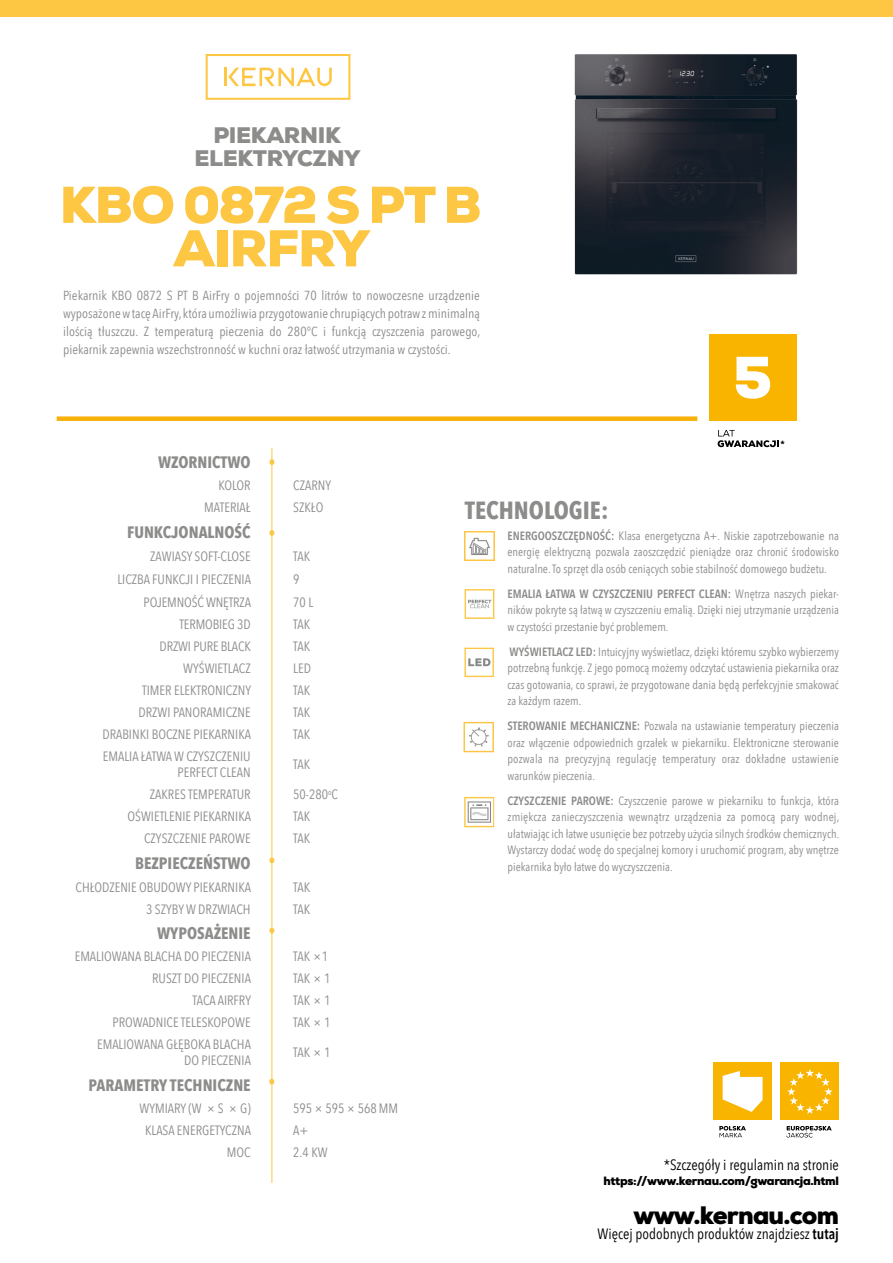
<style>
.page{position:relative;width:893px;height:1263px;background:#fff}
.page>*{position:absolute;margin:0;border:0;box-sizing:border-box;transform-origin:0 0}
.t1{font:900 51.6px/43.5px "Nexa";letter-spacing:-.025em;color:#fdc643;text-align:center}
.t2{font:900 25.2px "Nexa";letter-spacing:-.03em;color:#000}
.t3{font:700 24.75px "Avenir Next Condensed";color:#8c8c8b}
.t4{font:900 22.5px/22.5px "Nexa";letter-spacing:-.015em;color:#8c8c8b;text-align:center}
.t5{font:700 16.5px "Avenir Next Condensed";color:#8c8c8b}
.t6{font:15px "Avenir Next Condensed";color:#000}
.t7{font:13.5px/16.2px "Avenir Next Condensed";color:#8c8c8b;text-align:right}
.t8{font:13.2px/18px "Avenir Next Condensed";color:#8c8c8b;text-align:justify}
.t9{font:12px/16.5px "Avenir Next Condensed";color:#8c8c8b;text-align:justify}
.t10{font:900 12px "Nexa";letter-spacing:-.03em;color:#000}
.t11{font:900 9px "Avenir LT Std";color:#000}
.s1{font-weight:600}
</style>
<div class="page">
<div style="left:0;top:0;width:893px;height:16px;background:#fdc643"></div>
<hr style="left:272px;top:448px;width:1px;height:735px;background:#fdc643">
<svg style="left:269px;top:530px;width:5px;height:6px"></svg>
<svg style="left:269px;top:459px;width:5px;height:6px"></svg>
<svg style="left:269px;top:857px;width:5px;height:6px"></svg>
<svg style="left:269px;top:928px;width:5px;height:5px"></svg>
<div style="left:57px;top:416px;width:640px;height:5px;background:#f9b009"></div>
<svg style="left:206px;top:54px;width:144px;height:46px"></svg>
<hr style="left:224px;top:68px;width:3px;height:18px;background:#fdc643">
<img style="left:465px;top:531px;width:29px;height:30px">
<div style="left:709px;top:334px;width:88px;height:88px;background:#f9b400"></div>
<svg style="left:718px;top:430px;width:61px;height:17px"></svg>
<svg style="left:736px;top:357px;width:34px;height:42px"></svg>
<div style="left:781px;top:1062px;width:58px;height:58px;background:#f9b400"></div>
<svg style="left:787px;top:1069px;width:46px;height:45px"></svg>
<svg style="left:786px;top:1126px;width:46px;height:11px"></svg>
<div style="left:713px;top:1062px;width:59px;height:58px;background:#f9b400"></div>
<svg style="left:719px;top:1126px;width:27px;height:11px"></svg>
<svg style="left:723px;top:1071px;width:40px;height:41px"></svg>
<svg style="left:269px;top:1079px;width:5px;height:5px"></svg>
<svg style="left:464px;top:648px;width:30px;height:29px"></svg>
<svg style="left:464px;top:722px;width:30px;height:30px"></svg>
<svg style="left:464px;top:797px;width:30px;height:30px"></svg>
<svg style="left:465px;top:589px;width:29px;height:30px"></svg>
<img style="left:574px;top:54px;width:224px;height:221px">
<h3 class="t4" style="left:194px;top:124px;width:168px">PIEKARNIK<br>ELEKTRYCZNY</h3>
<h1 class="t1" style="left:60px;top:183px;width:423px">KBO 0872 S PT B<br>AIRFRY</h1>
<p class="t8" style="left:63px;top:286px;width:419px">Piekarnik KBO 0872 S PT B AirFry o pojemności 70 litrów to nowoczesne urządzenie wyposażone w tacę AirFry, która umożliwia przygotowanie chrupiących potraw z minimalną ilością tłuszczu. Z temperaturą pieczenia do 280°C i funkcją czyszczenia parowego, piekarnik zapewnia wszechstronność w kuchni oraz łatwość utrzymania w czystości.</p>
<p class="t11" style="left:781px;top:438px;width:6px">*</p>
<h3 class="t5" style="left:158px;top:452px;width:94px">WZORNICTWO</h3>
<p class="t7" style="left:218px;top:477px;width:34px">KOLOR</p>
<p class="t7" style="left:293px;top:477px;width:39px">CZARNY</p>
<p class="t7" style="left:204px;top:499px;width:48px">MATERIAŁ</p>
<p class="t7" style="left:293px;top:499px;width:32px">SZKŁO</p>
<h3 class="t5" style="left:127px;top:522px;width:125px">FUNKCJONALNOŚĆ</h3>
<p class="t7" style="left:150px;top:547px;width:102px">ZAWIASY SOFT-CLOSE</p>
<p class="t7" style="left:293px;top:547px;width:19px">TAK</p>
<p class="t7" style="left:117px;top:570px;width:135px">LICZBA FUNKCJI I PIECZENIA</p>
<p class="t7" style="left:293px;top:570px;width:8px">9</p>
<p class="t7" style="left:144px;top:593px;width:109px">POJEMNOŚĆ WNĘTRZA</p>
<p class="t7" style="left:293px;top:593px;width:22px">70 L</p>
<p class="t7" style="left:179px;top:615px;width:73px">TERMOBIEG 3D</p>
<p class="t7" style="left:293px;top:615px;width:19px">TAK</p>
<p class="t7" style="left:160px;top:637px;width:93px">DRZWI PURE BLACK</p>
<p class="t7" style="left:293px;top:637px;width:19px">TAK</p>
<p class="t7" style="left:183px;top:659px;width:69px">WYŚWIETLACZ</p>
<p class="t7" style="left:293px;top:659px;width:19px">LED</p>
<p class="t7" style="left:142px;top:681px;width:110px">TIMER ELEKTRONICZNY</p>
<p class="t7" style="left:293px;top:681px;width:19px">TAK</p>
<p class="t7" style="left:138px;top:703px;width:114px">DRZWI PANORAMICZNE</p>
<p class="t7" style="left:293px;top:703px;width:19px">TAK</p>
<p class="t7" style="left:102px;top:725px;width:150px">DRABINKI BOCZNE PIEKARNIKA</p>
<p class="t7" style="left:293px;top:725px;width:19px">TAK</p>
<p class="t7" style="left:103px;top:747px;width:149px">EMALIA ŁATWA W CZYSZCZENIU<br>PERFECT CLEAN</p>
<p class="t7" style="left:293px;top:755px;width:19px">TAK</p>
<p class="t7" style="left:150px;top:786px;width:102px">ZAKRES TEMPERATUR</p>
<p class="t7" style="left:293px;top:786px;width:46px">50-280<sup>o</sup>C</p>
<p class="t7" style="left:128px;top:808px;width:125px">OŚWIETLENIE PIEKARNIKA</p>
<p class="t7" style="left:293px;top:808px;width:19px">TAK</p>
<p class="t7" style="left:144px;top:830px;width:108px">CZYSZCZENIE PAROWE</p>
<p class="t7" style="left:293px;top:830px;width:19px">TAK</p>
<h3 class="t5" style="left:135px;top:853px;width:117px">BEZPIECZEŃSTWO</h3>
<p class="t7" style="left:76px;top:878px;width:177px">CHŁODZENIE OBUDOWY PIEKARNIKA</p>
<p class="t7" style="left:293px;top:878px;width:19px">TAK</p>
<p class="t7" style="left:146px;top:900px;width:106px">3 SZYBY W DRZWIACH</p>
<p class="t7" style="left:293px;top:900px;width:19px">TAK</p>
<h3 class="t5" style="left:157px;top:923px;width:95px">WYPOSAŻENIE</h3>
<p class="t7" style="left:75px;top:947px;width:178px">EMALIOWANA BLACHA DO PIECZENIA</p>
<p class="t7" style="left:293px;top:947px;width:36px">TAK ×1</p>
<p class="t7" style="left:152px;top:969px;width:100px">RUSZT DO PIECZENIA</p>
<p class="t7" style="left:293px;top:969px;width:39px">TAK × 1</p>
<p class="t7" style="left:193px;top:991px;width:60px">TACA AIRFRY</p>
<p class="t7" style="left:293px;top:991px;width:39px">TAK × 1</p>
<p class="t7" style="left:113px;top:1013px;width:140px">PROWADNICE TELESKOPOWE</p>
<p class="t7" style="left:293px;top:1013px;width:39px">TAK × 1</p>
<p class="t7" style="left:97px;top:1035px;width:155px">EMALIOWANA GŁĘBOKA BLACHA<br>DO PIECZENIA</p>
<p class="t7" style="left:293px;top:1043px;width:39px">TAK × 1</p>
<h3 class="t5" style="left:89px;top:1075px;width:164px">PARAMETRY TECHNICZNE</h3>
<p class="t7" style="left:140px;top:1100px;width:113px">WYMIARY (W × S × G)</p>
<p class="t7" style="left:293px;top:1100px;width:106px">595 × 595 × 568 MM</p>
<p class="t7" style="left:145px;top:1122px;width:107px">KLASA ENERGETYCZNA</p>
<p class="t7" style="left:293px;top:1122px;width:17px">A+</p>
<p class="t7" style="left:227px;top:1144px;width:25px">MOC</p>
<p class="t7" style="left:293px;top:1144px;width:36px">2.4 KW</p>
<h3 class="t3" style="left:465px;top:495px;width:145px">TECHNOLOGIE:</h3>
<p class="t9" style="left:507px;top:527px;width:333px"><span class="s1">ENERGOOSZCZĘDNOŚĆ:</span> Klasa energetyczna A+. Niskie zapotrzebowanie na energię elektryczną pozwala zaoszczędzić pieniądze oraz chronić środowisko naturalne. To sprzęt dla osób ceniących sobie stabilność domowego budżetu.</p>
<p class="t9" style="left:507px;top:585px;width:333px"><span class="s1">EMALIA ŁATWA W CZYSZCZENIU PERFECT CLEAN:</span> Wnętrza naszych piekar&shy;ników pokryte są łatwą w czyszczeniu emalią. Dzięki niej utrzymanie urządzenia w czystości przestanie być problemem.</p>
<p class="t9" style="left:507px;top:643px;width:333px"><span class="s1">WYŚWIETLACZ LED:</span> Intuicyjny wyświetlacz, dzięki któremu szybko wybierzemy potrzebną funkcję. Z jego pomocą możemy odczytać ustawienia piekarnika oraz czas gotowania, co sprawi, że przygotowane dania będą perfekcyjnie smakować za każdym razem.</p>
<p class="t9" style="left:507px;top:717px;width:333px"><span class="s1">STEROWANIE MECHANICZNE:</span> Pozwala na ustawianie temperatury pieczenia oraz włączenie odpowiednich grzałek w piekarniku. Elektroniczne sterowanie pozwala na precyzyjną regulację temperatury oraz dokładne ustawienie warunków pieczenia.</p>
<p class="t9" style="left:507px;top:792px;width:333px"><span class="s1">CZYSZCZENIE PAROWE:</span> Czyszczenie parowe w piekarniku to funkcja, która zmiękcza zanieczyszczenia wewnątrz urządzenia za pomocą pary wodnej, ułatwiając ich łatwe usunięcie bez potrzeby użycia silnych środków chemicznych.<br>Wystarczy dodać wodę do specjalnej komory i uruchomić program, aby wnętrze piekarnika było łatwe do wyczyszczenia.</p>
<p class="t6" style="left:664px;top:1151px;width:177px">*Szczegóły i regulamin na stronie</p>
<p class="t10" style="left:603px;top:1173px;width:237px">https://www.kernau.com/gwarancja.html</p>
<h2 class="t2" style="left:633px;top:1199px;width:207px">www.kernau.com</h2>
<p class="t6" style="left:598px;top:1221px;width:243px">Więcej podobnych produktów znajdziesz <span class="s1">tutaj</span></p>
</div>
